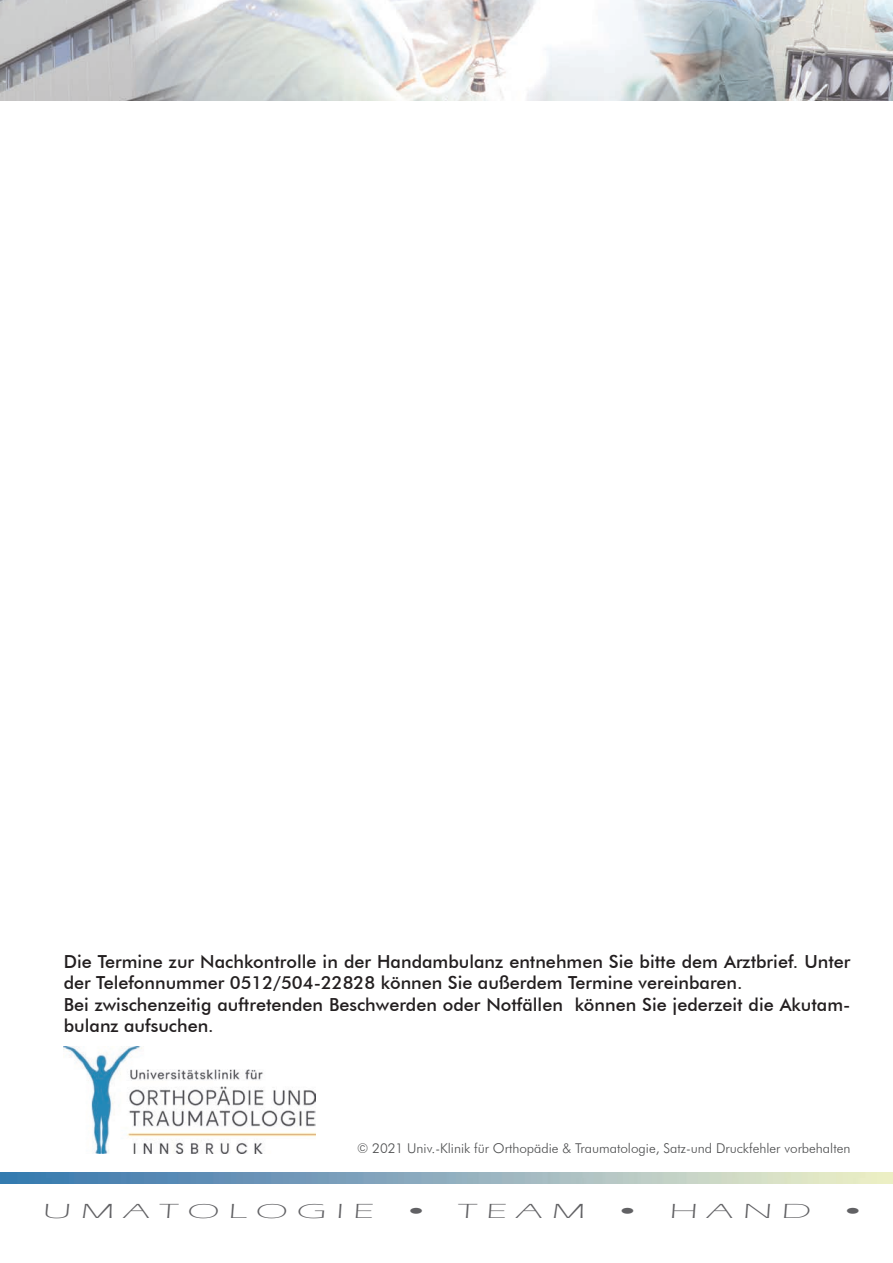
<style>
.page{position:relative;width:893px;height:1263px;background:#fff}
.page>*{position:absolute;margin:0;border:0;box-sizing:border-box;transform-origin:0 0}
.t1{font:300 21px "Eras ITC";letter-spacing:.2em;color:#616164;scale:2 1}
.t2{font:500 18px/21.6px "Futura BT";color:#231f20}
.t3{font:300 13.5px "Futura BT";color:#4b4c4d}
</style>
<div class="page">
<img style="left:0;top:1172px;width:893px;height:11px">
<img style="left:0;top:0;width:893px;height:101px">
<img style="left:64px;top:1047px;width:252px;height:107px">
<p class="t2" style="left:64px;top:950px;width:788px">Die Termine zur Nachkontrolle in der Handambulanz entnehmen Sie bitte dem Arztbrief. Unter der Telefonnummer 0512/504-22828 können Sie außerdem Termine vereinbaren.</p>
<p class="t2" style="left:64px;top:993px;width:788px">Bei zwischenzeitig auftretenden Beschwerden oder Notfällen können Sie jederzeit die Akutam&shy;bulanz aufsuchen.</p>
<p class="t3" style="left:357px;top:1140px;width:495px">© 2021 Univ.-Klinik für Orthopädie &amp; Traumatologie, Satz-und Druckfehler vorbehalten</p>
<p class="t1" style="left:43px;top:1200px;width:168px">UMATOLOGIE</p>
<p class="t1" style="left:402px;top:1200px;width:94px">• TEAM</p>
<p class="t1" style="left:614px;top:1200px;width:100px">• HAND</p>
<p class="t1" style="left:839px;top:1200px;width:16px">•</p>
</div>
